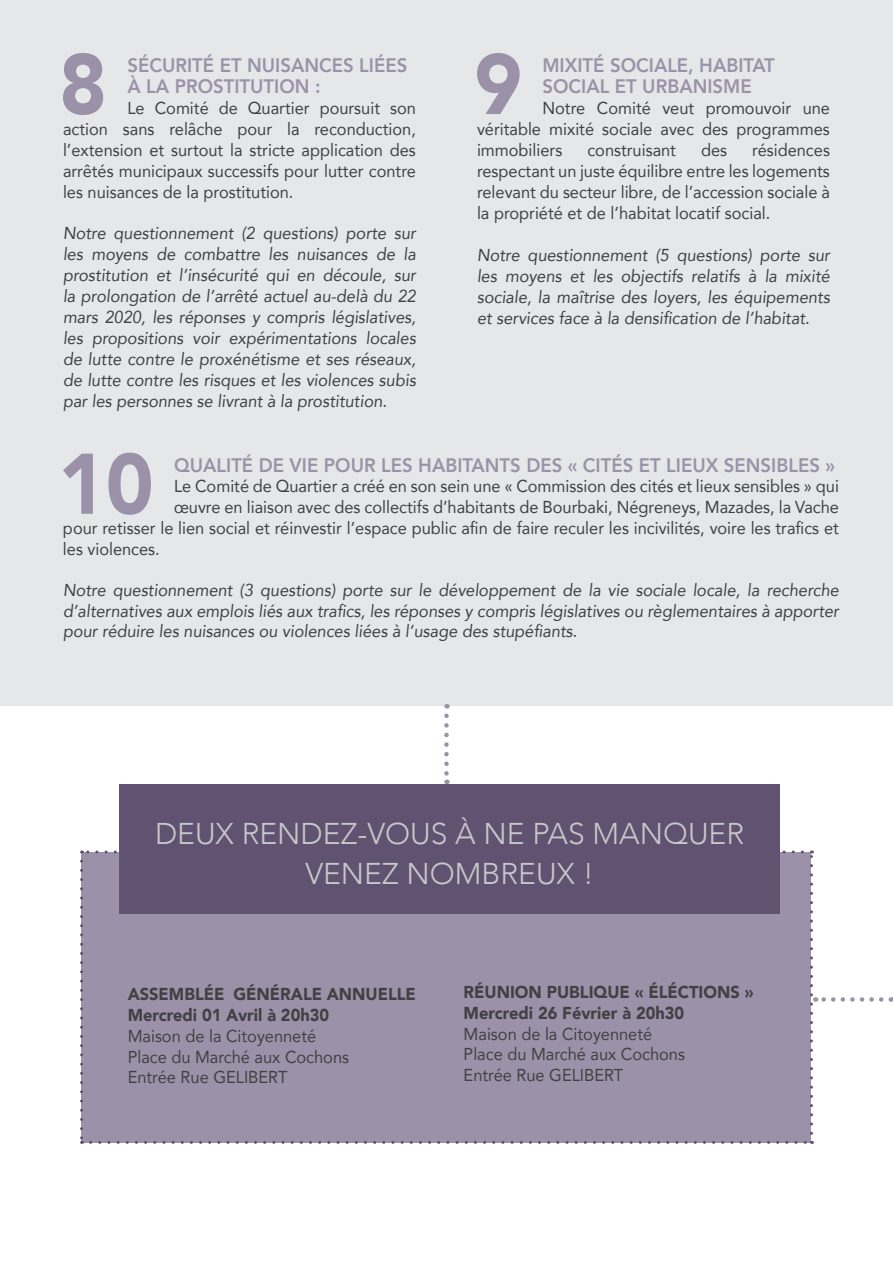
<style>
.page{position:relative;width:893px;height:1263px;background:#fff}
.page>*{position:absolute;margin:0;border:0;box-sizing:border-box;transform-origin:0 0}
.t1{font:900 84.9px "Avenir";color:#9b92a9;scale:.95 1}
.t2{font:300 30px/40.5px "Avenir";color:#c7c8ca;text-align:center}
.t3{font:800 19.5px/21px "Avenir";color:#9b92a9;scale:.95 1}
.t4{font:17.25px/21px "Avenir";color:#414042;text-align:justify;scale:.95 1}
.t5{font:900 17.25px/20.7px "Avenir";color:#414042;scale:.95 1}
</style>
<div class="page">
<div style="left:0;top:0;width:893px;height:706px;background:#e6e7e8"></div>
<div style="left:82px;top:852px;width:729px;height:290px;background:#9b92a9"></div>
<svg style="left:80px;top:861px;width:3px;height:283px"></svg>
<svg style="left:91px;top:1141px;width:721px;height:3px"></svg>
<svg style="left:82px;top:850px;width:720px;height:3px"></svg>
<div style="left:119px;top:784px;width:661px;height:130px;background:#605270"></div>
<svg style="left:810px;top:850px;width:71px;height:283px"></svg>
<svg style="left:444px;top:716px;width:5px;height:68px"></svg>
<h1 class="t1" style="left:59px;top:12px;width:52px">8</h1>
<p class="t3" style="left:127px;top:55px;width:296px">SÉCURITÉ ET NUISANCES LIÉES<br>À LA PROSTITUTION :</p>
<p class="t4" style="left:63px;top:97px;width:373px;text-indent:64px">Le Comité de Quartier poursuit son action sans relâche pour la reconduction, l’extension et surtout la stricte application des arrêtés municipaux successifs pour lutter contre les nuisances de la prostitution.</p>
<p class="t4" style="left:63px;top:222px;width:376px">Notre questionnement (2 questions) porte sur les moyens de combattre les nuisances de la prostitution et l’insécurité qui en découle, sur la prolongation de l’arrêté actuel au-delà du 22 mars 2020, les réponses y compris législatives, les propositions voir expérimentations locales de lutte contre le proxénétisme et ses réseaux, de lutte contre les risques et les violences subis par les personnes se livrant à la prostitution.</p>
<h1 class="t1" style="left:474px;top:12px;width:52px">9</h1>
<p class="t3" style="left:542px;top:55px;width:246px">MIXITÉ SOCIALE, HABITAT<br>SOCIAL ET URBANISME</p>
<p class="t4" style="left:477px;top:97px;width:373px;text-indent:65px">Notre Comité veut promouvoir une véritable mixité sociale avec des programmes immobiliers</p>
<p class="t4" style="left:477px;top:139px;width:373px;text-indent:275px">résidences respectant un juste équilibre entre les logements relevant du secteur libre, de l’accession sociale à la propriété et de l’habitat locatif social.</p>
<p class="t4" style="left:477px;top:244px;width:376px">Notre questionnement (5 questions) porte sur les moyens et les objectifs relatifs à la mixité sociale, la maîtrise des loyers, les équipements et services face à la densification de l’habitat.</p>
<p class="t4" style="left:587px;top:139px;width:95px">construisant</p>
<p class="t4" style="left:701px;top:139px;width:29px">des</p>
<h1 class="t1" style="left:58px;top:411px;width:102px">10</h1>
<p class="t3" style="left:174px;top:454px;width:697px">QUALITÉ DE VIE POUR LES HABITANTS DES « CITÉS ET LIEUX SENSIBLES »</p>
<p class="t4" style="left:174px;top:475px;width:701px">Le Comité de Quartier a créé en son sein une « Commission des cités et lieux sensibles » qui</p>
<p class="t4" style="left:174px;top:496px;width:701px">œuvre en liaison avec des collectifs d’habitants de Bourbaki, Négreneys, Mazades, la Vache</p>
<p class="t4" style="left:63px;top:517px;width:818px">pour retisser le lien social et réinvestir l’espace public afin de faire reculer les incivilités, voire les trafics et</p>
<p class="t4" style="left:63px;top:538px;width:103px">les violences.</p>
<p class="t4" style="left:63px;top:579px;width:821px">Notre questionnement (3 questions) porte sur le développement de la vie sociale locale, la recherche d’alternatives aux emplois liés aux trafics, les réponses y compris législatives ou règlementaires à apporter pour réduire les nuisances ou violences liées à l’usage des stupéfiants.</p>
<h2 class="t2" style="left:155px;top:813px;width:591px">DEUX RENDEZ-VOUS À NE PAS MANQUER<br>VENEZ NOMBREUX !</h2>
<p class="t5" style="left:128px;top:984px;width:305px">ASSEMBLÉE GÉNÉRALE ANNUELLE<br>Mercredi 01 Avril à 20h30</p>
<p class="t4" style="left:128px;top:1025px;width:235px;text-align:left">Maison de la Citoyenneté<br>Place du Marché aux Cochons<br>Entrée Rue GELIBERT</p>
<p class="t5" style="left:464px;top:981px;width:307px">RÉUNION PUBLIQUE « ÉLÉCTIONS »<br>Mercredi 26 Février à 20h30</p>
<p class="t4" style="left:464px;top:1023px;width:235px;text-align:left">Maison de la Citoyenneté<br>Place du Marché aux Cochons<br>Entrée Rue GELIBERT</p>
</div>
